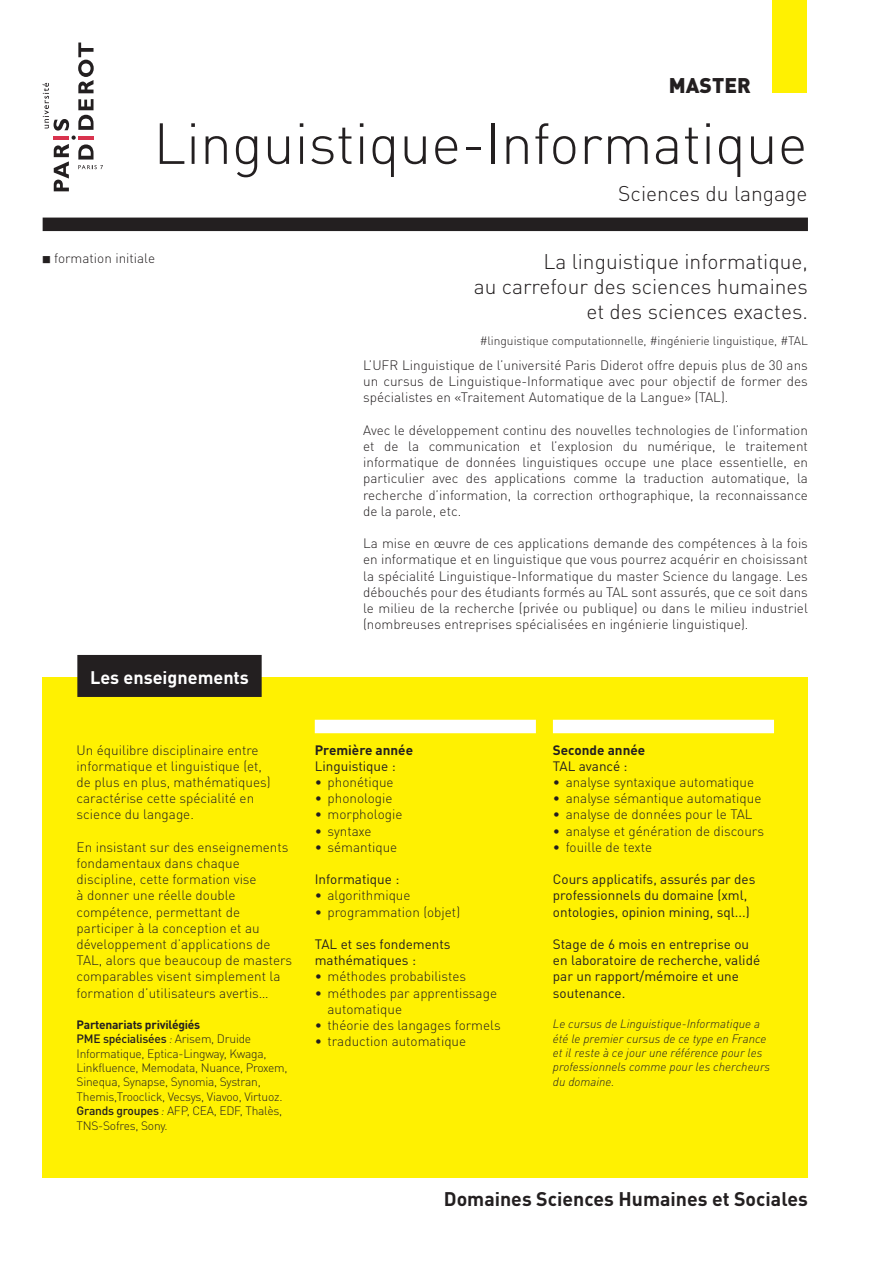
<style>
.page{position:relative;width:893px;height:1263px;background:#fff}
.page>*{position:absolute;margin:0;border:0;box-sizing:border-box;transform-origin:0 0}
.t1{font:300 57px "DIN Pro";color:#231f20}
.t2{font:300 21px "DIN Pro";color:#231f20}
.t3{font:900 21px "DIN Pro";color:#231f20}
.t4{font:700 19.5px "DIN Pro";color:#231f20}
.Style_de_paragraphe{font:700 18px "DIN Pro";color:#fff}
.t5{font:300 13.5px/16.2px "DIN Pro";color:#231f20}
.t6{font:13.5px/16.2px "DIN Pro";color:#231f20}
.Style_de_paragraphe-2{font:700 13.5px "DIN Pro";color:#231f20}
.Ram_puces{font:300 12px/14.4px "DIN Pro";letter-spacing:-.02em;color:#231f20}
.t7{font:italic 300 12px/14.4px "DIN Pro";color:#231f20}
.Ram_puces-2{font:300 12px "DIN Pro";color:#231f20}
.Ram_puces-3{font:700 12px "DIN Pro";letter-spacing:-.02em;color:#231f20}
.s1{font-family:"STIX General";font-weight:400}
.s2{font-weight:500}
.s3{font-style:italic}
</style>
<div class="page">
<div style="left:43px;top:677px;width:765px;height:501px;background:#fff101"></div>
<svg style="left:43px;top:43px;width:60px;height:148px"></svg>
<div style="left:43px;top:218px;width:765px;height:13px;background:#231f20"></div>
<div style="left:772px;top:0;width:34px;height:93px;background:#fff101"></div>
<div style="left:77px;top:655px;width:185px;height:42px;background:#231f20"></div>
<div style="left:315px;top:720px;width:221px;height:13px;background:#fff"></div>
<div style="left:553px;top:720px;width:221px;height:13px;background:#fff"></div>
<p class="t3" style="left:669px;top:67px;width:83px">MASTER</p>
<p class="t1" style="left:153px;top:99px;width:655px">Linguistique-Informatique</p>
<p class="t5" style="left:43px;top:249px;width:114px"><span class="s1">◾</span> formation initiale</p>
<p class="Style_de_paragraphe" style="left:90px;top:663px;width:160px">Les enseignements</p>
<p class="t5" style="left:77px;top:740px;width:195px">Un équilibre disciplinaire entre informatique et linguistique (et, de plus en plus, mathématiques) caractérise cette spécialité en science du langage.</p>
<p class="t5" style="left:77px;top:837px;width:217px">En insistant sur des enseignements fondamentaux dans chaque discipline, cette formation vise<br>à donner une réelle double compétence, permettant de participer à la conception et au développement d’applications de<br>TAL, alors que beaucoup de masters comparables visent simplement la formation d’utilisateurs avertis…</p>
<p class="Ram_puces-3" style="left:77px;top:1014px;width:125px">Partenariats privilégiés</p>
<p class="Ram_puces" style="left:77px;top:1030px;width:213px"><span class="s2">PME spécialisées</span> <span class="s3">:</span> Arisem, Druide Informatique, Eptica-Lingway, Kwaga, Linkfluence, Memodata, Nuance, Proxem, Sinequa, Synapse, Synomia, Systran, Themis,Trooclick, Vecsys, Viavoo, Virtuoz.</p>
<p class="Ram_puces" style="left:77px;top:1102px;width:207px"><span class="s2">Grands groupes</span> <span class="s3">:</span> AFP, CEA, EDF, Thalès,<br>TNS-Sofres, Sony.</p>
<p class="t2" style="left:618px;top:177px;width:191px">Sciences du langage</p>
<p class="t2" style="left:543px;top:245px;width:266px">La linguistique informatique,</p>
<p class="t2" style="left:474px;top:270px;width:336px">au carrefour des sciences humaines</p>
<p class="t2" style="left:586px;top:296px;width:223px">et des sciences exactes.</p>
<p class="Ram_puces-2" style="left:480px;top:331px;width:330px">#linguistique computationnelle, #ingénierie linguistique, #TAL</p>
<p class="t5" style="left:363px;top:356px;width:446px;text-align:justify">L’UFR Linguistique de l’université Paris Diderot offre depuis plus de 30 ans un cursus de Linguistique-Informatique avec pour objectif de former des spécialistes en «Traitement Automatique de la Langue» (TAL).</p>
<p class="t5" style="left:363px;top:420px;width:446px;text-align:justify">Avec le développement continu des nouvelles technologies de l’information et de la communication et l’explosion du numérique, le traitement informatique de données linguistiques occupe une place essentielle, en particulier avec des applications comme la traduction automatique, la recherche d’information, la correction orthographique, la reconnaissance de la parole, etc.</p>
<p class="t5" style="left:363px;top:534px;width:446px;text-align:justify">La mise en œuvre de ces applications demande des compétences à la fois en informatique et en linguistique que vous pourrez acquérir en choisissant la spécialité Linguistique-Informatique du master Science du langage. Les débouchés pour des étudiants formés au TAL sont assurés, que ce soit dans le milieu de la recherche (privée ou publique) ou dans le milieu industriel (nombreuses entreprises spécialisées en ingénierie linguistique).</p>
<p class="Style_de_paragraphe-2" style="left:315px;top:738px;width:100px">Première année</p>
<p class="t6" style="left:315px;top:756px;width:82px">Linguistique :</p>
<p class="t5" style="left:315px;top:773px;width:80px">• phonétique</p>
<p class="t5" style="left:315px;top:789px;width:79px">• phonologie</p>
<p class="t5" style="left:315px;top:805px;width:89px">• morphologie</p>
<p class="t5" style="left:315px;top:821px;width:58px">• syntaxe</p>
<p class="t5" style="left:315px;top:837px;width:84px">• sémantique</p>
<p class="t6" style="left:315px;top:870px;width:86px">Informatique :</p>
<p class="t5" style="left:315px;top:886px;width:97px">• algorithmique</p>
<p class="t5" style="left:315px;top:902px;width:147px">• programmation (objet)</p>
<p class="t6" style="left:315px;top:935px;width:137px">TAL et ses fondements mathématiques :</p>
<p class="t5" style="left:315px;top:967px;width:153px">• méthodes probabilistes</p>
<p class="t5" style="left:328px;top:983px;width:171px;text-indent:-13px">• méthodes par apprentissage automatique</p>
<p class="t5" style="left:315px;top:1016px;width:187px">• théorie des langages formels</p>
<p class="t5" style="left:315px;top:1032px;width:153px">• traduction automatique</p>
<p class="Style_de_paragraphe-2" style="left:553px;top:738px;width:94px">Seconde année</p>
<p class="t6" style="left:553px;top:756px;width:76px">TAL avancé :</p>
<p class="t5" style="left:553px;top:773px;width:203px">• analyse syntaxique automatique</p>
<p class="t5" style="left:553px;top:789px;width:210px">• analyse sémantique automatique</p>
<p class="t5" style="left:553px;top:805px;width:201px">• analyse de données pour le TAL</p>
<p class="t5" style="left:553px;top:821px;width:213px">• analyse et génération de discours</p>
<p class="t5" style="left:553px;top:837px;width:101px">• fouille de texte</p>
<p class="t6" style="left:553px;top:870px;width:204px">Cours applicatifs, assurés par des professionnels du domaine (xml, ontologies, opinion mining, sql...)</p>
<p class="t6" style="left:553px;top:935px;width:209px">Stage de 6 mois en entreprise ou en laboratoire de recherche, validé par un rapport/mémoire et une soutenance.</p>
<p class="t7" style="left:553px;top:1015px;width:219px">Le cursus de Linguistique-Informatique a été le premier cursus de ce type en France et il reste à ce jour une référence pour les professionnels comme pour les chercheurs du domaine.</p>
<p class="t4" style="left:444px;top:1182px;width:366px">Domaines Sciences Humaines et Sociales</p>
</div>
